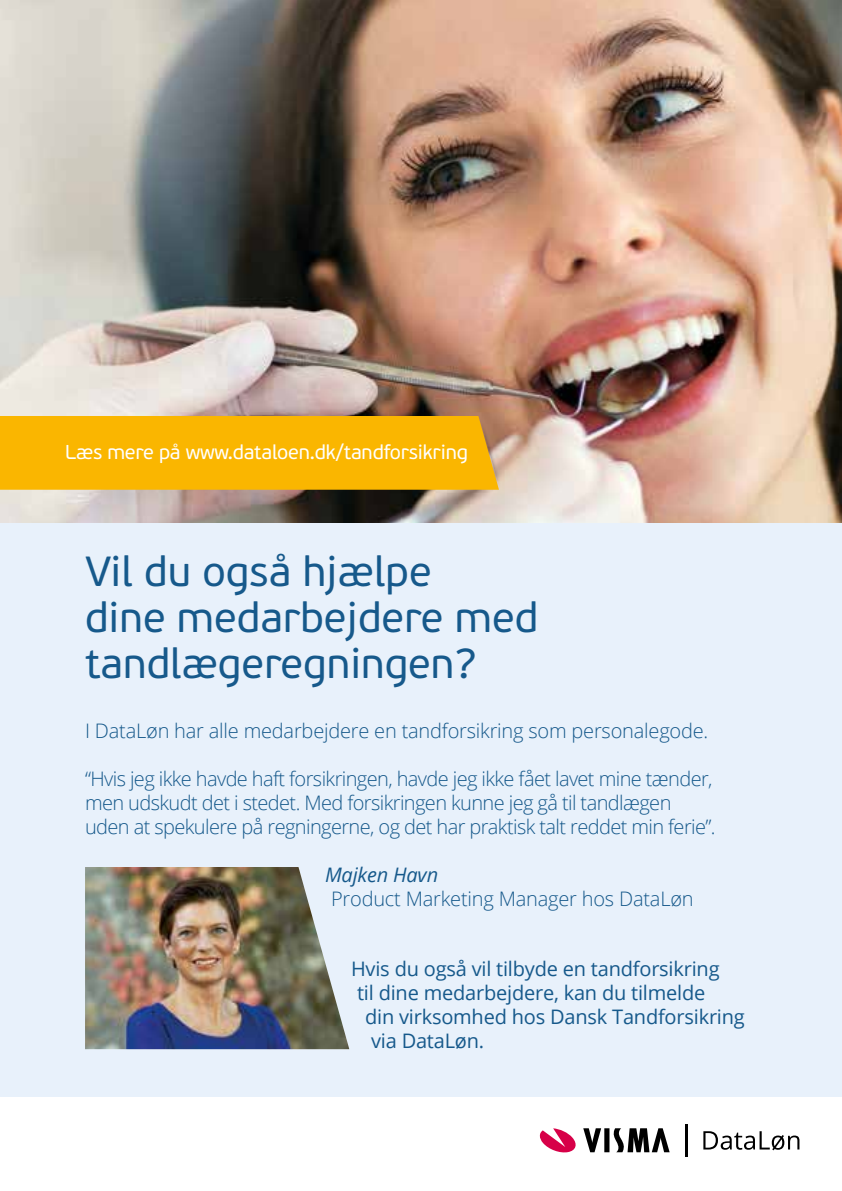
<style>
.page{position:relative;width:842px;height:1191px;background:#fff}
.page>*{position:absolute;margin:0;border:0;box-sizing:border-box;transform-origin:0 0}
.t1{font:42px/46px "PF Beau Sans Pro";color:#16598b}
.t2{font:300 20px/24px "Open Sans";letter-spacing:-.03em;color:#16598b}
.t3{font:20px "Open Sans";letter-spacing:-.01em;color:#16598b}
.t4{font:300 20px "Open Sans";letter-spacing:-.01em;color:#16598b}
.t5{font:20px "PF Beau Sans Pro";letter-spacing:-.01em;color:#fff}
.t6{font:italic 20px "Open Sans";letter-spacing:-.01em;color:#16598b}
</style>
<div class="page">
<img style="left:0;top:0;width:842px;height:523px">
<div style="left:0;top:523px;width:842px;height:574px;background:#e8f1fb"></div>
<svg style="left:540px;top:1128px;width:130px;height:25px"></svg>
<svg style="left:703px;top:1131px;width:96px;height:19px"></svg>
<hr style="left:685px;top:1124px;width:2px;height:32px;background:#000">
<img style="left:468px;top:392px;width:70px;height:111px">
<img style="left:85px;top:867px;width:264px;height:182px">
<div style="left:0;top:416px;width:499px;height:74px;background:#fab600"></div>
<p class="t5" style="left:65px;top:440px;width:404px">Læs mere på www.dataloen.dk/tandforsikring</p>
<h1 class="t1" style="left:85px;top:549px;width:455px">Vil du også hjælpe<br>dine medarbejdere med tandlægeregningen?</h1>
<p class="t4" style="left:85px;top:716px;width:625px">I DataLøn har alle medarbejdere en tandforsikring som personalegode.</p>
<p class="t2" style="left:85px;top:766px;width:632px">“Hvis jeg ikke havde haft forsikringen, havde jeg ikke fået lavet mine tænder, men udskudt det i stedet. Med forsikringen kunne jeg gå til tandlægen uden at spekulere på regningerne, og det har praktisk talt reddet min ferie”.</p>
<p class="t6" style="left:325px;top:860px;width:115px">Majken Havn</p>
<p class="t4" style="left:331px;top:884px;width:364px">Product Marketing Manager hos DataLøn</p>
<p class="t3" style="left:351px;top:954px;width:370px">Hvis du også vil tilbyde en tandforsikring</p>
<p class="t3" style="left:357px;top:978px;width:350px">til dine medarbejdere, kan du tilmelde</p>
<p class="t3" style="left:365px;top:1002px;width:381px">din virksomhed hos Dansk Tandforsikring</p>
<p class="t3" style="left:371px;top:1026px;width:115px">via DataLøn.</p>
</div>
